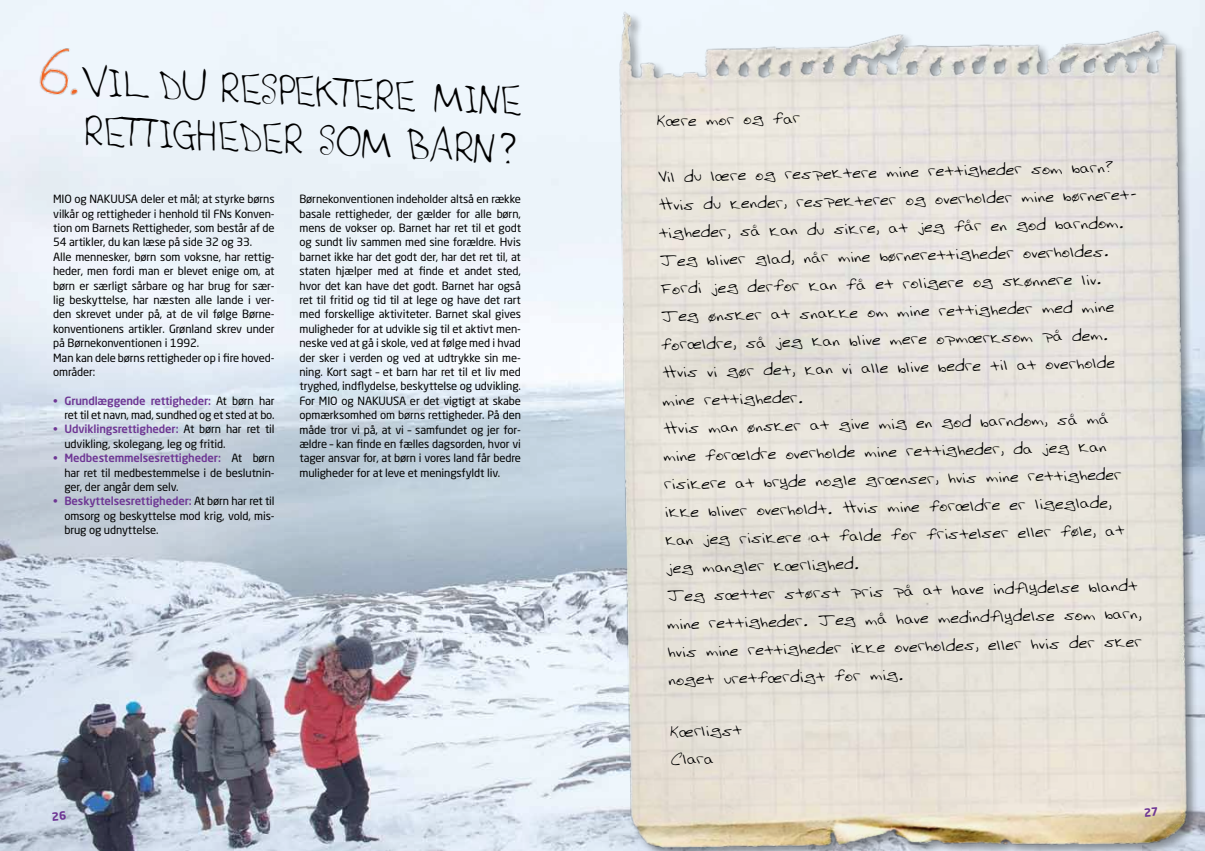
<style>
.page{position:relative;width:1205px;height:851px;background:#fff}
.page>*{position:absolute;margin:0;border:0;box-sizing:border-box;transform-origin:0 0}
.t1{font:35.12px "Sandra";color:#000}
.t2{font:34.5px "Sandra";color:#000}
.t3{font:17px/28px "Adams Hand";color:#000}
.t4{font:11.25px/14.4px "Neo Sans Pro";letter-spacing:-.01em;color:#000;text-align:justify}
.s1{color:#6e3694}
.s2{font-weight:500;color:#6e3694}
</style>
<div class="page">
<img style="left:0;top:0;width:1205px;height:850px">
<img style="left:612px;top:3px;width:583px;height:847px">
<img style="left:32px;top:43px;width:54px;height:57px">
<svg style="left:500px;top:132px;width:16px;height:31px"></svg>
<svg style="left:1144px;top:806px;width:14px;height:10px"></svg>
<svg style="left:52px;top:811px;width:14px;height:9px"></svg>
<h1 class="t1" style="left:81px;top:64px;width:337px;rotate:2deg">Vil du respektere</h1>
<h2 class="t2" style="left:431px;top:78px;width:93px;rotate:3deg">mine</h2>
<h1 class="t1" style="left:81px;top:112px;width:415px;rotate:2deg">rettigh eder som barn</h1>
<p class="t4" style="left:53px;top:192px;width:223px;text-align:left">MIO og NAKUUSA deler et mål; at styrke børns vilkår og rettigheder i henhold til FNs Konven&shy;tion om Barnets Rettigheder, som består af de 54 artikler, du kan læse på side 32 og 33.<br>Alle mennesker, børn som voksne, har rettig&shy;heder, men fordi man er blevet enige om, at børn er særligt sårbare og har brug for sær&shy;lig beskyttelse, har næsten alle lande i ver&shy;den skrevet under på, at de vil følge Børne&shy;konventionens artikler. Grønland skrev under på Børnekonventionen i 1992.<br>Man kan dele børns rettigheder op i fire hoved&shy;områder:</p>
<p class="t4" style="left:53px;top:393px;width:223px;text-align:right"><span class="s1">•</span> <span class="s2">Grundlæggende rettigheder:</span> At børn har ret til et navn, mad, sundhed og et sted at bo.</p>
<p class="t4" style="left:64px;top:422px;width:212px;text-indent:-11px"><span class="s1">•</span> <span class="s2">Udviklingsrettigheder:</span> At børn har ret til udvikling, skolegang, leg og fritid.</p>
<p class="t4" style="left:64px;top:450px;width:212px;text-indent:-11px"><span class="s1">•</span> <span class="s2">Medbestemmelsesrettigheder:</span> At børn har ret til medbestemmelse i de beslutnin&shy;ger, der angår dem selv.</p>
<p class="t4" style="left:64px;top:494px;width:212px;text-indent:-11px"><span class="s1">•</span> <span class="s2">Beskyttelsesrettigheder:</span> At børn har ret til omsorg og beskyttelse mod krig, vold, mis&shy;brug og udnyttelse.</p>
<p class="t4" style="left:299px;top:192px;width:223px">Børnekonventionen indeholder altså en række basale rettigheder, der gælder for alle børn, mens de vokser op. Barnet har ret til et godt og sundt liv sammen med sine forældre. Hvis barnet ikke har det godt der, har det ret til, at staten hjælper med at finde et andet sted, hvor det kan have det godt. Barnet har også ret til fritid og tid til at lege og have det rart med forskellige aktiviteter. Barnet skal gives muligheder for at udvikle sig til et aktivt men&shy;neske ved at gå i skole, ved at følge med i hvad der sker i verden og ved at udtrykke sin me&shy;ning. Kort sagt – et barn har ret til et liv med tryghed, indflydelse, beskyttelse og udvikling.<br>For MIO og NAKUUSA er det vigtigt at skabe opmærksomhed om børns rettigheder. På den måde tror vi på, at vi – samfundet og jer for&shy;ældre – kan finde en fælles dagsorden, hvor vi tager ansvar for, at børn i vores land får bedre muligheder for at leve et meningsfyldt liv.</p>
<h3 class="t3" style="left:655px;top:106px;width:146px;rotate:-1deg">Kære mor og far</h3>
<p class="t3" style="left:657px;top:161px;width:482px;rotate:-1deg">Vil du lære og respektere mine rettigheder som barn?<br>Hvis du kender, respekterer og overholder mine børneret&shy;tigheder, så kan du sikre, at jeg får en god barndom.<br>Jeg bliver glad, når mine børnerettigheder overholdes.<br>Fordi jeg derfor kan få et roligere og skønnere liv.<br>Jeg ønsker at snakke om mine rettigheder med mine forældre, så jeg kan blive mere opmærksom på dem.<br>Hvis vi gør det, kan vi alle blive bedre til at overholde mine rettigheder.<br>Hvis man ønsker at give mig en god barndom, så må mine forældre overholde mine rettigheder, da jeg kan risikere at bryde nogle grænser, hvis mine rettigheder ikke bliver overholdt. Hvis mine forældre er ligeglade,<br>kan jeg risikere at falde for fristelser eller føle, at jeg mangler kærlighed.<br>Jeg sætter størst pris på at have indflydelse blandt mine rettigheder. Jeg må have medindflydelse som barn, hvis mine rettigheder ikke overholdes, eller hvis der sker noget uretfærdigt for mig.</p>
<h3 class="t3" style="left:669px;top:716px;width:74px;rotate:-1deg">Kærligst<br>Clara</h3>
</div>
